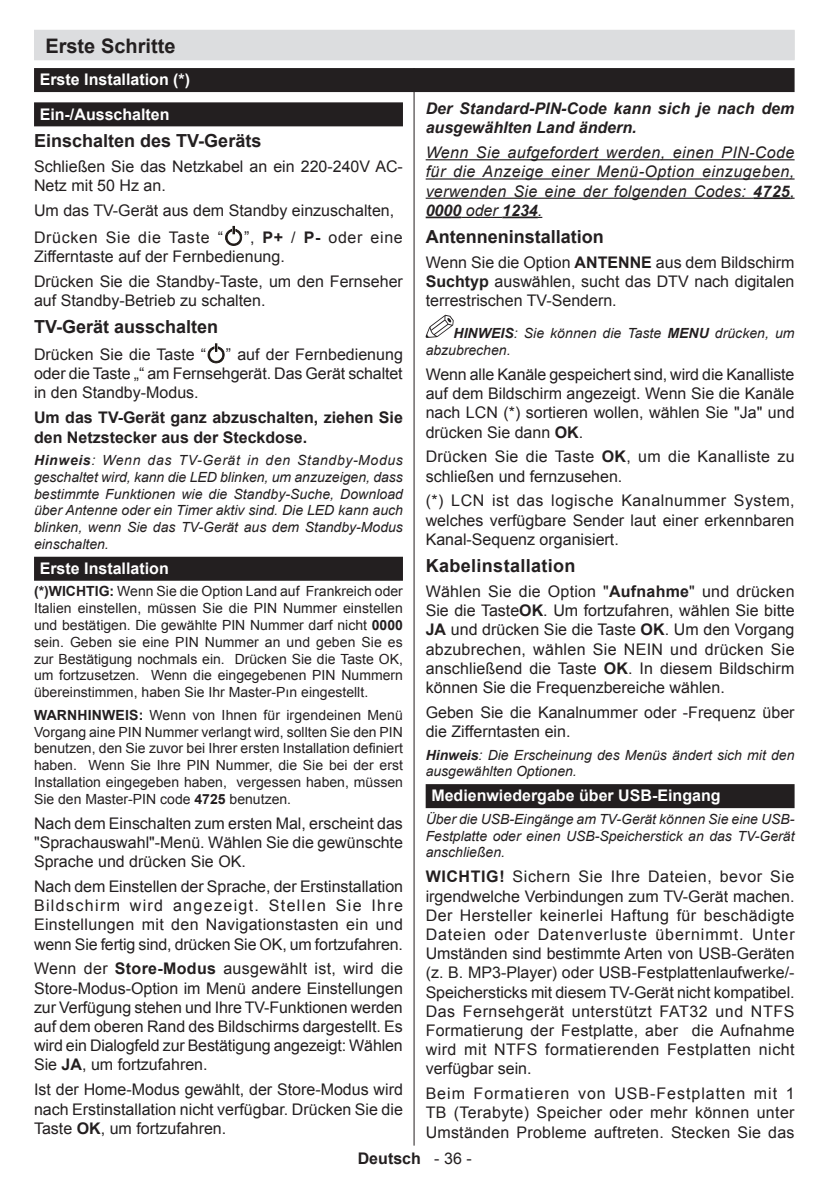
<style>
.page{position:relative;width:840px;height:1191px;background:#fff}
.page>*{position:absolute;margin:0;border:0;box-sizing:border-box;transform-origin:0 0}
.t1{font:700 20px "Arial";color:#231f20}
.t2{font:700 18px "Arial";color:#231f20}
.t3{font:700 18px "Arial";letter-spacing:.02em;color:#231f20}
.t4{font:16px/19.2px "Arial";color:#231f20;text-align:justify}
.t5{font:italic 16px/19.2px "Arial";letter-spacing:.02em;color:#231f20;text-align:justify}
.t6{font:700 16px "Arial";color:#fff}
.t7{font:700 16px/19.2px "Arial";color:#231f20}
.t8{font:16px/19.2px "Arial";letter-spacing:.02em;color:#231f20}
.t9{font:italic 700 16px/19.2px "Arial";letter-spacing:.005em;color:#231f20}
.t10{font:14px/16.8px "Arial";color:#231f20;text-align:justify}
.t11{font:italic 14px/16.8px "Arial";color:#231f20;text-align:justify}
.s1{font-weight:700}
.s2{font-weight:400}
</style>
<div class="page">
<div style="left:34px;top:30px;width:760px;height:30px;background:#dcdddf"></div>
<hr style="left:413px;top:68px;width:1px;height:1077px;background:#231f20">
<div style="left:34px;top:102px;width:369px;height:24px;background:#231f20"></div>
<div style="left:34px;top:557px;width:369px;height:24px;background:#231f20"></div>
<svg style="left:225px;top:226px;width:17px;height:20px"></svg>
<svg style="left:208px;top:344px;width:16px;height:19px"></svg>
<hr style="left:425px;top:159px;width:369px;height:1px;background:#231f20">
<hr style="left:425px;top:178px;width:369px;height:2px;background:#231f20">
<hr style="left:425px;top:198px;width:328px;height:1px;background:#231f20">
<hr style="left:753px;top:197px;width:36px;height:2px;background:#231f20">
<hr style="left:425px;top:217px;width:36px;height:1px;background:#231f20">
<hr style="left:461px;top:217px;width:41px;height:1px;background:#231f20">
<hr style="left:502px;top:217px;width:35px;height:1px;background:#231f20">
<div style="left:425px;top:784px;width:369px;height:24px;background:#231f20"></div>
<svg style="left:425px;top:315px;width:28px;height:23px"></svg>
<div style="left:34px;top:68px;width:760px;height:24px;background:#231f20"></div>
<p class="t1" style="left:45px;top:33px;width:132px">Erste Schritte</p>
<p class="t6" style="left:40px;top:69px;width:152px">Erste Installation (*)</p>
<p class="t6" style="left:40px;top:103px;width:131px">Ein-/Ausschalten</p>
<p class="t2" style="left:34px;top:128px;width:229px">Einschalten des TV-Geräts</p>
<p class="t4" style="left:34px;top:157px;width:370px">Schließen Sie das Netzkabel an ein 220-240V AC-<br>Netz mit 50 Hz an.</p>
<p class="t4" style="left:34px;top:197px;width:361px;line-height:26.8px">Um das TV-Gerät aus dem Standby einzuschalten,<br>Drücken Sie die Taste “</p>
<p class="t4" style="left:34px;top:228px;width:370px;text-indent:210px">”, <span class="s1">P+</span> / <span class="s1">P-</span> oder eine<br>Zifferntaste auf der Fernbedienung.</p>
<p class="t4" style="left:34px;top:272px;width:370px">Drücken Sie die Standby-Taste, um den Fernseher auf Standby-Betrieb zu schalten.</p>
<p class="t2" style="left:34px;top:315px;width:186px">TV-Gerät ausschalten</p>
<p class="t4" style="left:34px;top:345px;width:370px">Drücken Sie die Taste “ ” auf der Fernbedienung oder die Taste „“ am Fernsehgerät. Das Gerät schaltet in den Standby-Modus.</p>
<p class="t7" style="left:34px;top:408px;width:370px">Um das TV-Gerät ganz abzuschalten, ziehen Sie den Netzstecker aus der Steckdose.</p>
<p class="t11" style="left:34px;top:452px;width:370px"><span class="s1">Hinweis</span>: Wenn das TV-Gerät in den Standby-Modus geschaltet wird, kann die LED blinken, um anzuzeigen, dass bestimmte Funktionen wie die Standby-Suche, Download über Antenne oder ein Timer aktiv sind. Die LED kann auch blinken, wenn Sie das TV-Gerät aus dem Standby-Modus einschalten.</p>
<p class="t6" style="left:40px;top:557px;width:130px">Erste Installation</p>
<p class="t10" style="left:34px;top:583px;width:370px"><span class="s1">(*)WICHTIG:</span> Wenn Sie die Option Land auf Frankreich oder Italien einstellen, müssen Sie die PIN Nummer einstellen und bestätigen. Die gewählte PIN Nummer darf nicht <span class="s1">0000 </span>sein. Geben sie eine PIN Nummer an und geben Sie es zur Bestätigung nochmals ein. Drücken Sie die Taste OK, um fortzusetzen. Wenn die eingegebenen PIN Nummern übereinstimmen, haben Sie Ihr Master-Pın eingestellt.</p>
<p class="t10" style="left:34px;top:706px;width:370px"><span class="s1">WARNHINWEIS:</span> Wenn von Ihnen für irgendeinen Menü Vorgang aine PIN Nummer verlangt wird, sollten Sie den PIN benutzen, den Sie zuvor bei Ihrer ersten Installation definiert haben. Wenn Sie Ihre PIN Nummer, die Sie bei der erst Installation eingegeben haben, vergessen haben, müssen Sie den Master-PIN code <span class="s1">4725</span> benutzen.</p>
<p class="t4" style="left:34px;top:813px;width:370px">Nach dem Einschalten zum ersten Mal, erscheint das "Sprachauswahl"-Menü. Wählen Sie die gewünschte Sprache und drücken Sie OK.</p>
<p class="t4" style="left:34px;top:877px;width:370px">Nach dem Einstellen der Sprache, der Erstinstallation Bildschirm wird angezeigt. Stellen Sie Ihre Einstellungen mit den Navigationstasten ein und wenn Sie fertig sind, drücken Sie OK, um fortzufahren.</p>
<p class="t4" style="left:34px;top:959px;width:370px">Wenn der <span class="s1">Store-Modus</span> ausgewählt ist, wird die Store-Modus-Option im Menü andere Einstellungen zur Verfügung stehen und Ihre TV-Funktionen werden auf dem oberen Rand des Bildschirms dargestellt. Es wird ein Dialogfeld zur Bestätigung angezeigt: Wählen Sie <span class="s1">JA</span>, um fortzufahren.</p>
<p class="t4" style="left:34px;top:1080px;width:370px">Ist der Home-Modus gewählt, der Store-Modus wird nach Erstinstallation nicht verfügbar. Drücken Sie die Taste <span class="s1">OK</span>, um fortzufahren.</p>
<p class="t9" style="left:425px;top:99px;width:370px">Der Standard-PIN-Code kann sich je nach dem ausgewählten Land ändern.</p>
<p class="t5" style="left:425px;top:143px;width:370px">Wenn Sie aufgefordert werden, einen PIN-Code für die Anzeige einer Menü-Option einzugeben, verwenden Sie eine der folgenden Codes: <span class="s1">4725</span>, <span class="s1">0000</span> oder <span class="s1">1234</span>.</p>
<p class="t2" style="left:425px;top:225px;width:180px">Antenneninstallation</p>
<p class="t4" style="left:425px;top:253px;width:370px">Wenn Sie die Option <span class="s1">ANTENNE</span> aus dem Bildschirm <span class="s1">Suchtyp</span> auswählen, sucht das DTV nach digitalen terrestrischen TV-Sendern.</p>
<p class="t11" style="left:425px;top:325px;width:370px;text-indent:28px"><span class="s1">HINWEIS</span>: Sie können die Taste <span class="s1">MENU</span> drücken, um abzubrechen.</p>
<p class="t4" style="left:425px;top:365px;width:370px">Wenn alle Kanäle gespeichert sind, wird die Kanalliste auf dem Bildschirm angezeigt. Wenn Sie die Kanäle nach LCN (*) sortieren wollen, wählen Sie "Ja" und drücken Sie dann <span class="s1">OK</span>.</p>
<p class="t8" style="left:425px;top:447px;width:370px">Drücken Sie die Taste <span class="s1">OK</span>, um die Kanalliste zu schließen und fernzusehen.</p>
<p class="t4" style="left:425px;top:491px;width:370px">(*) LCN ist das logische Kanalnummer System, welches verfügbare Sender laut einer erkennbaren Kanal-Sequenz organisiert.</p>
<p class="t3" style="left:425px;top:554px;width:151px">Kabelinstallation</p>
<p class="t4" style="left:425px;top:582px;width:370px">Wählen Sie die Option "<span class="s1">Aufnahme</span>" und drücken Sie die Taste<span class="s1">OK</span>. Um fortzufahren, wählen Sie bitte <span class="s1">JA</span> und drücken Sie die Taste <span class="s1">OK</span>. Um den Vorgang abzubrechen, wählen Sie NEIN und drücken Sie anschließend die Taste <span class="s1">OK</span>. In diesem Bildschirm können Sie die Frequenzbereiche wählen.</p>
<p class="t4" style="left:425px;top:703px;width:370px">Geben Sie die Kanalnummer oder -Frequenz über die Zifferntasten ein.</p>
<p class="t11" style="left:425px;top:746px;width:370px"><span class="s1">Hinweis</span>: Die Erscheinung des Menüs ändert sich mit den ausgewählten Optionen.</p>
<p class="t6" style="left:431px;top:785px;width:290px">Medienwiedergabe über USB-Eingang</p>
<p class="t11" style="left:425px;top:810px;width:370px">Über die USB-Eingänge am TV-Gerät können Sie eine USB-Festplatte oder einen USB-Speicherstick an das TV-Gerät anschließen.</p>
<p class="t4" style="left:425px;top:867px;width:370px"><span class="s1">WICHTIG!</span> Sichern Sie Ihre Dateien, bevor Sie irgendwelche Verbindungen zum TV-Gerät machen.<br>Der Hersteller keinerlei Haftung für beschädigte Dateien oder Datenverluste übernimmt. Unter Umständen sind bestimmte Arten von USB-Geräten (z. B. MP3-Player) oder USB-Festplattenlaufwerke/- Speichersticks mit diesem TV-Gerät nicht kompatibel.<br>Das Fernsehgerät unterstützt FAT32 und NTFS Formatierung der Festplatte, aber die Aufnahme wird mit NTFS formatierenden Festplatten nicht verfügbar sein.</p>
<p class="t4" style="left:425px;top:1084px;width:370px">Beim Formatieren von USB-Festplatten mit 1<br>TB (Terabyte) Speicher oder mehr können unter Umständen Probleme auftreten. Stecken Sie das</p>
<p class="t7" style="left:357px;top:1149px;width:115px">Deutsch <span class="s2">- 36 -</span></p>
</div>
